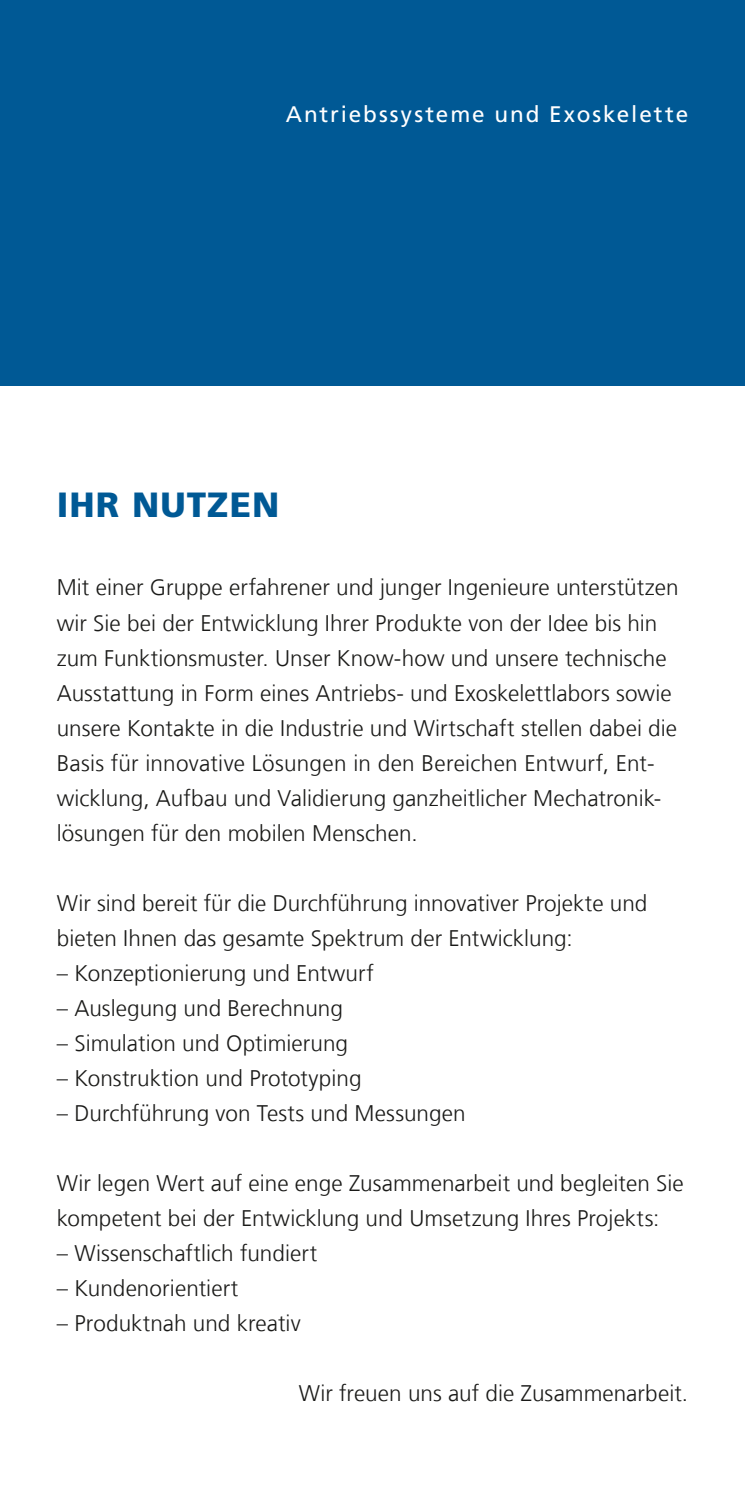
<style>
.page{position:relative;width:745px;height:1489px;background:#fff}
.page>*{position:absolute;margin:0;border:0;box-sizing:border-box;transform-origin:0 0}
.t1{font:900 35px "Frutiger LT Com";letter-spacing:.03em;color:#005995}
.t2{font:300 22.5px/35px "Frutiger LT Com";letter-spacing:.005em;color:#1a1a18}
.t3{font:22.5px "Frutiger LT Com";letter-spacing:.085em;color:#fff}
</style>
<div class="page">
<div style="left:0;top:0;width:744px;height:385px;background:#005995"></div>
<p class="t3" style="left:285px;top:101px;width:404px">Antriebssysteme und Exoskelette</p>
<h1 class="t1" style="left:57px;top:483px;width:224px">IHR NUTZEN</h1>
<p class="t2" style="left:57px;top:570px;width:623px">Mit einer Gruppe erfahrener und junger Ingenieure unterstützen wir Sie bei der Entwicklung Ihrer Produkte von der Idee bis hin zum Funktionsmuster. Unser Know-how und unsere technische Ausstattung in Form eines Antriebs- und Exoskelettlabors sowie unsere Kontakte in die Industrie und Wirtschaft stellen dabei die Basis für innovative Lösungen in den Bereichen Entwurf, Ent&shy;wicklung, Aufbau und Validierung ganzheitlicher Mechatronik&shy;lösungen für den mobilen Menschen.</p>
<p class="t2" style="left:57px;top:885px;width:592px">Wir sind bereit für die Durchführung innovativer Projekte und bieten Ihnen das gesamte Spektrum der Entwicklung:</p>
<p class="t2" style="left:57px;top:955px;width:318px">– Konzeptionierung und Entwurf</p>
<p class="t2" style="left:57px;top:990px;width:287px">– Auslegung und Berechnung</p>
<p class="t2" style="left:57px;top:1025px;width:292px">– Simulation und Optimierung</p>
<p class="t2" style="left:57px;top:1060px;width:306px">– Konstruktion und Prototyping</p>
<p class="t2" style="left:57px;top:1095px;width:410px">– Durchführung von Tests und Messungen</p>
<p class="t2" style="left:57px;top:1165px;width:628px">Wir legen Wert auf eine enge Zusammenarbeit und begleiten Sie kompetent bei der Entwicklung und Umsetzung Ihres Projekts:</p>
<p class="t2" style="left:57px;top:1235px;width:262px">– Wissenschaftlich fundiert</p>
<p class="t2" style="left:57px;top:1270px;width:183px">– Kundenorientiert</p>
<p class="t2" style="left:57px;top:1305px;width:245px">– Produktnah und kreativ</p>
<p class="t2" style="left:298px;top:1375px;width:390px">Wir freuen uns auf die Zusammenarbeit.</p>
</div>
